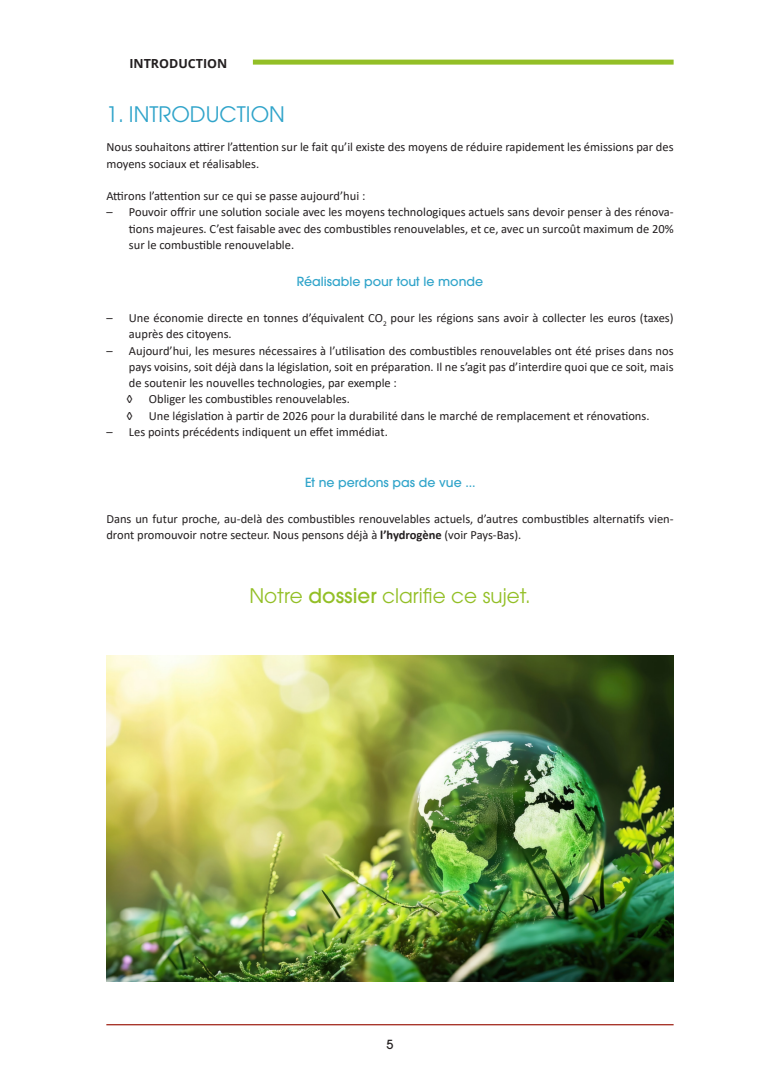
<style>
.page{position:relative;width:780px;height:1088px;background:#fff}
.page>*{position:absolute;margin:0;border:0;box-sizing:border-box;transform-origin:0 0}
.t1{font:21.25px "ITC Avant Garde Pro";color:#30a4ca}
.Kop_1{font:20px "ITC Avant Garde Pro";color:#93bf26}
.Kop_2{font:12.5px/16.2px "Calibri";color:#231f20}
.Kop_1-2{font:500 12.5px "ITC Avant Garde Pro";color:#30a4ca}
.Page_Section_Title_-_Black{font:700 12.5px "Open Sans";color:#231f20}
.Kop_1-3{font:500 12.5px "ITC Avant Garde Pro";color:#231f20}
.s1{font-weight:700}
.s2{font-weight:500}
</style>
<div class="page">
<div style="left:253px;top:60px;width:420px;height:5px;background:#93bf26"></div>
<img style="left:106px;top:656px;width:567px;height:325px">
<hr style="left:106px;top:1024px;width:567px;height:1px;background:#9f2216">
<p class="Page_Section_Title_-_Black" style="left:129px;top:55px;width:99px">INTRODUCTION</p>
<p class="t1" style="left:106px;top:101px;width:180px">1. INTRODUCTION</p>
<p class="Kop_2" style="left:106px;top:139px;width:568px">Nous souhaitons attirer l’attention sur le fait qu’il existe des moyens de réduire rapidement les émissions par des moyens sociaux et réalisables.</p>
<p class="Kop_2" style="left:106px;top:188px;width:260px">Attirons l’attention sur ce qui se passe aujourd’hui :</p>
<p class="Kop_2" style="left:129px;top:204px;width:546px;text-align:justify;text-indent:-22px">– Pouvoir offrir une solution sociale avec les moyens technologiques actuels sans devoir penser à des rénova&shy;tions majeures. C’est faisable avec des combustibles renouvelables, et ce, avec un surcoût maximum de 20% sur le combustible renouvelable.</p>
<p class="Kop_1-2" style="left:297px;top:273px;width:188px">Réalisable pour tout le monde</p>
<p class="Kop_2" style="left:129px;top:310px;width:546px;text-indent:-22px">– Une économie directe en tonnes d’équivalent CO<sub>2</sub> pour les régions sans avoir à collecter les euros (taxes) auprès des citoyens.</p>
<p class="Kop_2" style="left:129px;top:342px;width:546px;text-align:justify;text-indent:-22px">– Aujourd’hui, les mesures nécessaires à l’utilisation des combustibles renouvelables ont été prises dans nos pays voisins, soit déjà dans la législation, soit en préparation. Il ne s’agit pas d’interdire quoi que ce soit, mais de soutenir les nouvelles technologies, par exemple :</p>
<p class="Kop_2" style="left:126px;top:391px;width:8px">◊</p>
<p class="Kop_2" style="left:149px;top:391px;width:202px">Obliger les combustibles renouvelables.</p>
<p class="Kop_2" style="left:126px;top:407px;width:8px">◊</p>
<p class="Kop_2" style="left:149px;top:407px;width:502px">Une législation à partir de 2026 pour la durabilité dans le marché de remplacement et rénovations.</p>
<p class="Kop_2" style="left:106px;top:423px;width:283px">– Les points précédents indiquent un effet immédiat.</p>
<p class="Kop_1-2" style="left:305px;top:474px;width:172px">Et ne perdons pas de vue ...</p>
<p class="Kop_2" style="left:106px;top:510px;width:568px">Dans un futur proche, au-delà des combustibles renouvelables actuels, d’autres combustibles alternatifs vien&shy;dront promouvoir notre secteur. Nous pensons déjà à <span class="s1">l’hydrogène</span> (voir Pays-Bas).</p>
<p class="Kop_1" style="left:249px;top:583px;width:283px">Notre <span class="s2">dossier</span> clarifie ce sujet.</p>
<p class="Kop_1-3" style="left:386px;top:1037px;width:8px">5</p>
</div>
